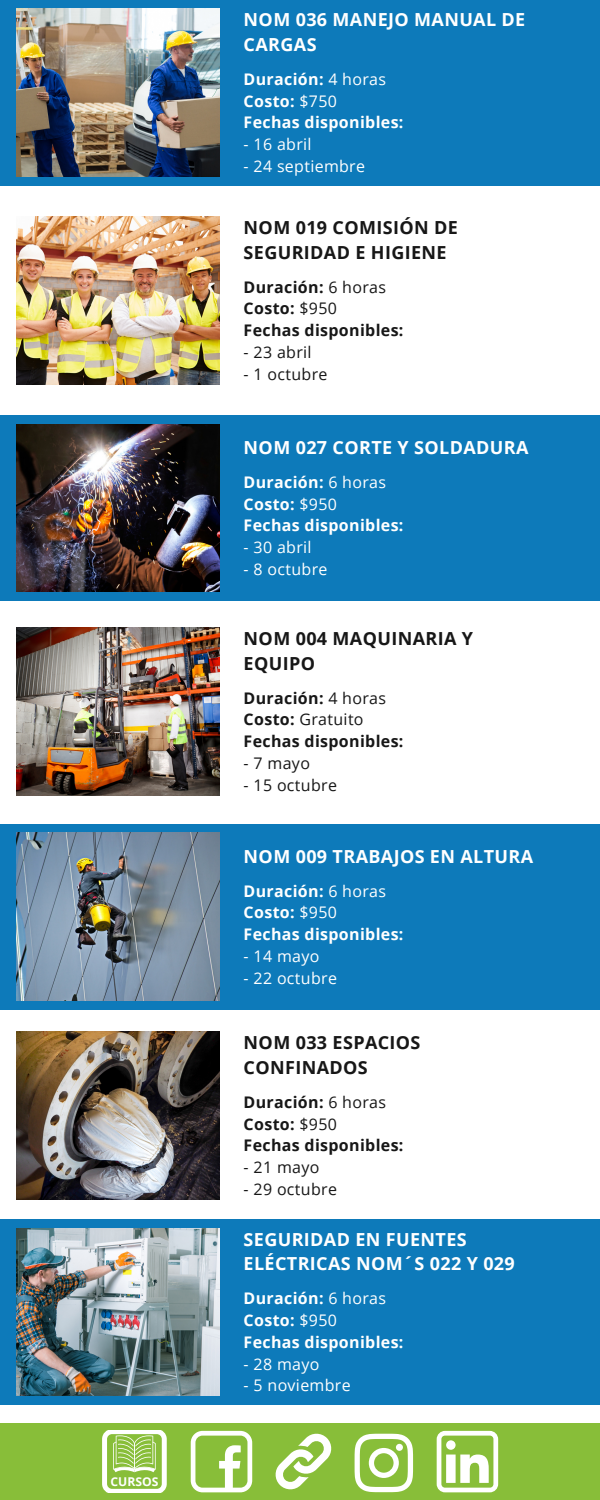
<style>
.page{position:relative;width:600px;height:1500px;background:#fff}
.page>*{position:absolute;margin:0;border:0;box-sizing:border-box;transform-origin:0 0}
.t1{font:700 18px/24.8px "Open Sans";letter-spacing:.02em;color:#fff}
.t2{font:700 18px/24.8px "Open Sans";letter-spacing:.02em;color:#171717}
.t3{font:700 16px "Open Sans";letter-spacing:.02em;color:#fff}
.t4{font:700 16px "Open Sans";letter-spacing:.02em;color:#171717}
.t5{font:16px "Open Sans";letter-spacing:.02em;color:#fff}
.t6{font:16px "Open Sans";letter-spacing:.02em;color:#171717}
.t7{font:700 12.1px "Open Sans";color:#fff}
.s1{font-weight:400}
.s2{font-weight:700}
</style>
<div class="page">
<div style="left:0;top:0;width:600px;height:186px;background:#0d7aba"></div>
<div style="left:0;top:415px;width:600px;height:186px;background:#0d7aba"></div>
<div style="left:0;top:824px;width:600px;height:186px;background:#0d7aba"></div>
<img style="left:16px;top:1032px;width:204px;height:168px">
<img style="left:16px;top:833px;width:204px;height:168px">
<img style="left:16px;top:627px;width:204px;height:168px">
<img style="left:16px;top:424px;width:204px;height:168px">
<img style="left:16px;top:216px;width:204px;height:168px">
<img style="left:16px;top:9px;width:204px;height:168px">
<div style="left:0;top:1219px;width:600px;height:186px;background:#0d7aba"></div>
<img style="left:16px;top:1228px;width:204px;height:168px">
<div style="left:0;top:1423px;width:600px;height:77px;background:#88be39"></div>
<svg style="left:437px;top:1431px;width:61px;height:61px"></svg>
<svg style="left:191px;top:1431px;width:61px;height:61px"></svg>
<svg style="left:355px;top:1434px;width:58px;height:58px"></svg>
<div style="left:396px;top:1444px;width:7px;height:7px;background:#fff;border-radius:50%"></div>
<svg style="left:275px;top:1433px;width:57px;height:57px"></svg>
<svg style="left:102px;top:1431px;width:65px;height:61px"></svg>
<p class="t7" style="left:110px;top:1473px;width:49px">CURSOS</p>
<p class="t1" style="left:244px;top:7px;width:283px">NOM 036 MANEJO MANUAL DE<br>CARGAS</p>
<p class="t3" style="left:244px;top:68px;width:144px">Duración: <span class="s1">4 horas</span></p>
<p class="t3" style="left:244px;top:90px;width:95px">Costo: <span class="s1">$750</span></p>
<p class="t3" style="left:244px;top:111px;width:161px">Fechas disponibles:</p>
<p class="t5" style="left:244px;top:133px;width:69px">- 16 abril</p>
<p class="t5" style="left:244px;top:155px;width:123px">- 24 septiembre</p>
<p class="t2" style="left:244px;top:214px;width:216px">NOM 019 COMISIÓN DE<br>SEGURIDAD E HIGIENE</p>
<p class="t4" style="left:244px;top:276px;width:144px">Duración: <span class="s1">6 horas</span></p>
<p class="t4" style="left:244px;top:297px;width:95px">Costo: <span class="s1">$950</span></p>
<p class="t4" style="left:244px;top:319px;width:161px">Fechas disponibles:</p>
<p class="t6" style="left:244px;top:341px;width:69px">- 23 abril</p>
<p class="t6" style="left:244px;top:363px;width:85px">- 1 octubre</p>
<p class="t1" style="left:244px;top:435px;width:286px">NOM 027 CORTE Y SOLDADURA</p>
<p class="t3" style="left:244px;top:471px;width:144px">Duración: <span class="s1">6 horas</span></p>
<p class="t3" style="left:244px;top:492px;width:95px">Costo: <span class="s1">$950</span></p>
<p class="t3" style="left:244px;top:514px;width:161px">Fechas disponibles:</p>
<p class="t5" style="left:244px;top:536px;width:69px">- 30 abril</p>
<p class="t5" style="left:244px;top:558px;width:85px">- 8 octubre</p>
<p class="t2" style="left:244px;top:625px;width:231px">NOM 004 MAQUINARIA Y<br>EQUIPO</p>
<p class="t4" style="left:244px;top:687px;width:144px">Duración: <span class="s1">4 horas</span></p>
<p class="t6" style="left:244px;top:708px;width:121px"><span class="s2">Costo:</span> Gratuito</p>
<p class="t4" style="left:244px;top:730px;width:161px">Fechas disponibles:</p>
<p class="t6" style="left:244px;top:752px;width:68px">- 7 mayo</p>
<p class="t6" style="left:244px;top:774px;width:95px">- 15 octubre</p>
<p class="t1" style="left:244px;top:844px;width:291px">NOM 009 TRABAJOS EN ALTURA</p>
<p class="t3" style="left:244px;top:879px;width:144px">Duración: <span class="s1">6 horas</span></p>
<p class="t3" style="left:244px;top:901px;width:95px">Costo: <span class="s1">$950</span></p>
<p class="t3" style="left:244px;top:923px;width:161px">Fechas disponibles:</p>
<p class="t5" style="left:244px;top:945px;width:77px">- 14 mayo</p>
<p class="t5" style="left:244px;top:966px;width:95px">- 22 octubre</p>
<p class="t2" style="left:244px;top:1030px;width:178px">NOM 033 ESPACIOS<br>CONFINADOS</p>
<p class="t4" style="left:244px;top:1091px;width:144px">Duración: <span class="s1">6 horas</span></p>
<p class="t4" style="left:244px;top:1113px;width:95px">Costo: <span class="s1">$950</span></p>
<p class="t4" style="left:244px;top:1134px;width:161px">Fechas disponibles:</p>
<p class="t6" style="left:244px;top:1156px;width:77px">- 21 mayo</p>
<p class="t6" style="left:244px;top:1178px;width:95px">- 29 octubre</p>
<p class="t1" style="left:244px;top:1226px;width:273px">SEGURIDAD EN FUENTES<br>ELÉCTRICAS NOM´S 022 Y 029</p>
<p class="t3" style="left:244px;top:1287px;width:144px">Duración: <span class="s1">6 horas</span></p>
<p class="t3" style="left:244px;top:1309px;width:95px">Costo: <span class="s1">$950</span></p>
<p class="t3" style="left:244px;top:1331px;width:161px">Fechas disponibles:</p>
<p class="t5" style="left:244px;top:1353px;width:77px">- 28 mayo</p>
<p class="t5" style="left:244px;top:1374px;width:109px">- 5 noviembre</p>
</div>
